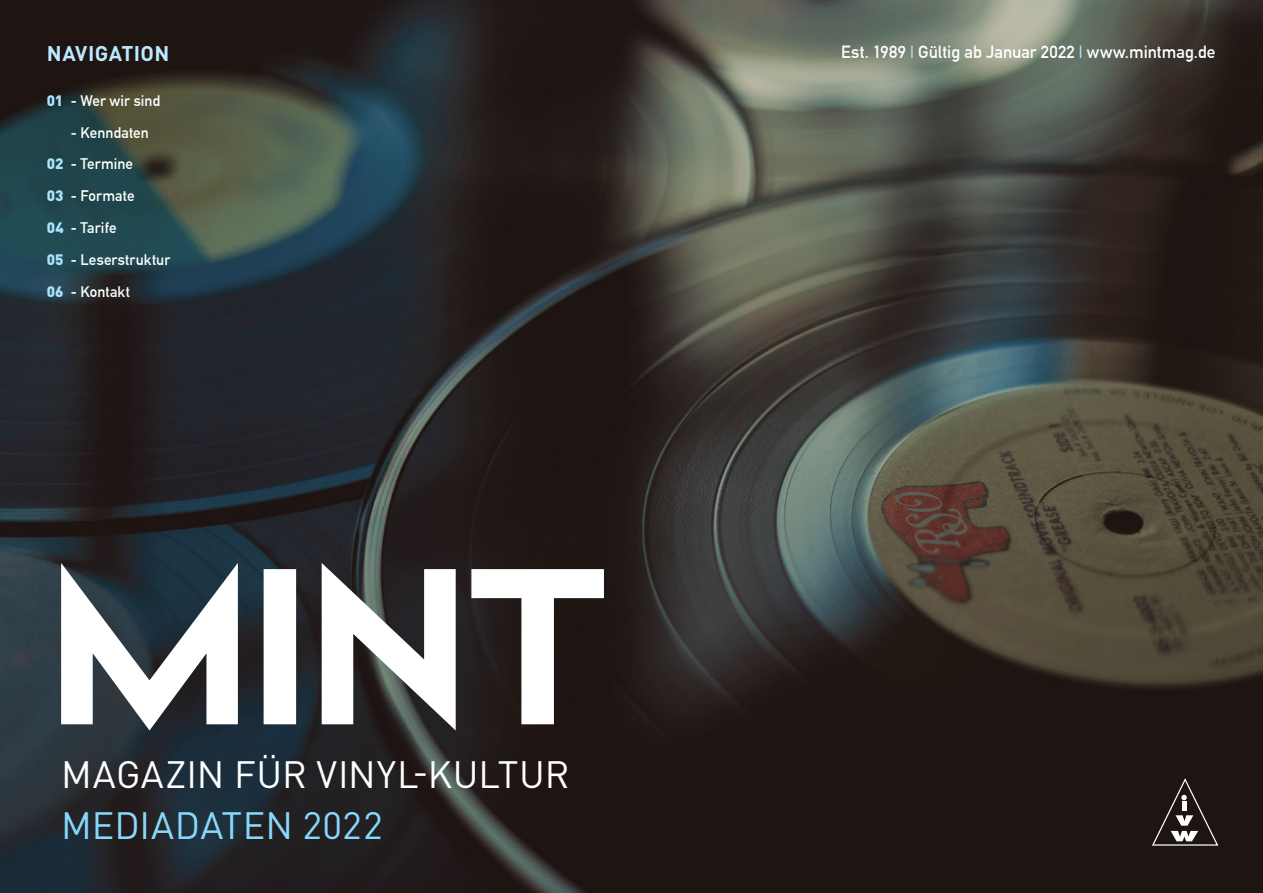
<style>
.page{position:relative;width:1263px;height:893px;background:#fff}
.page>*{position:absolute;margin:0;border:0;box-sizing:border-box;transform-origin:0 0}
.t1{font:37.65px "DIN Pro";letter-spacing:.005em;color:#fff}
.t2{font:37.65px "DIN Pro";color:#87d9fc}
.t3{font:700 21px "DIN Pro";letter-spacing:.015em;color:#bbe9fd}
.t4{font:700 17.25px "DIN Alternate";color:#fff}
.t5{font:700 15px/31.8px "DIN Alternate";letter-spacing:.005em;color:#fff}
.s1{color:#abe4fd}
.s2{font-family:"DIN Pro";font-weight:900;color:#abe4fd}
</style>
<div class="page">
<img style="left:0;top:0;width:1263px;height:893px">
<svg style="left:1151px;top:778px;width:68px;height:68px;background:#3c3432"></svg>
<svg style="left:61px;top:563px;width:543px;height:167px"></svg>
<h2 class="t3" style="left:47px;top:39px;width:124px">NAVIGATION</h2>
<p class="t4" style="left:841px;top:39px;width:376px">Est. 1989 <span class="s1">|</span> Gültig ab Januar 2022 <span class="s1">|</span> www.mintmag.de</p>
<p class="t5" style="left:47px;top:83px;width:115px"><span class="s2">01</span> - Wer wir sind</p>
<p class="t5" style="left:47px;top:115px;width:125px;text-indent:24px">- Kenndaten<br><span class="s2">02</span> - Termine<br><span class="s2">03</span> - Formate<br><span class="s2">04</span> - Tarife<br><span class="s2">05</span> - Leserstruktur<br><span class="s2">06</span> - Kontakt</p>
<h1 class="t1" style="left:61px;top:749px;width:510px">MAGAZIN FÜR VINYL-KULTUR</h1>
<h1 class="t2" style="left:61px;top:799px;width:323px">MEDIADATEN 2022</h1>
</div>
